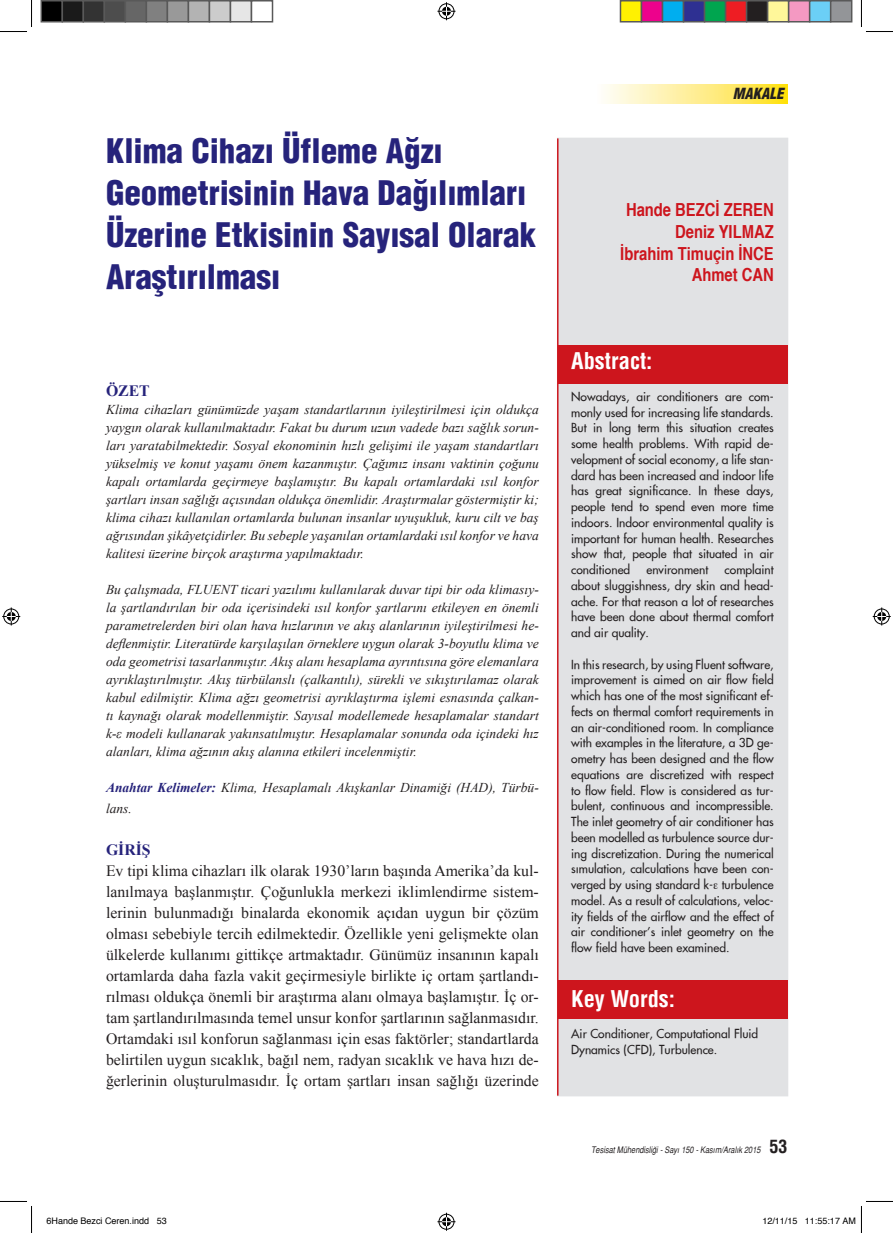
<style>
.page{position:relative;width:893px;height:1233px;background:#fff}
.page>*{position:absolute;margin:0;border:0;box-sizing:border-box;transform-origin:0 0}
.t1{font:900 condensed 33px/42px "Helvetica";color:#26237b}
.t2{font:700 condensed 22.5px "Helvetica";color:#fff}
.t3{font:700 condensed 18px/21.6px "Helvetica";color:#cd151d;text-align:right}
.t4{font:15.75px/21px "Times New Roman";color:#231f20;text-align:justify}
.t5{font:700 15.75px "Times New Roman";color:#26237b}
.t6{font:italic 900 condensed 15px "Helvetica";color:#231f20}
.t7{font:italic 13.5px/18px "Times New Roman";color:#231f20;text-align:justify}
.t8{font:12px/15.8px "Futura";color:#231f20;text-align:justify}
.t9{font:italic 9px "Helvetica Narrow";color:#231f20}
.t10{font:9px "Helvetica";color:#000}
.s1{font-weight:700;color:#26237b}
.s2{font-family:"Helvetica";font-weight:700;font-style:normal;font-stretch:condensed;font-size:18px}
</style>
<div class="page">
<div style="left:556px;top:138px;width:232px;height:958px;background:#e1e2e4;border:2px solid #e1e2e4"></div>
<div style="left:557px;top:345px;width:230px;height:38px;background:#cd151d"></div>
<div style="left:557px;top:980px;width:230px;height:38px;background:#cd151d"></div>
<hr style="left:557px;top:138px;width:1px;height:957px;background:#cd151d">
<svg style="left:605px;top:84px;width:181px;height:19px"></svg>
<svg style="left:0;top:0;width:32px;height:32px"></svg>
<svg style="left:0;top:1201px;width:32px;height:31px"></svg>
<svg style="left:860px;top:0;width:32px;height:32px"></svg>
<svg style="left:437px;top:2px;width:18px;height:18px"></svg>
<svg style="left:437px;top:1212px;width:18px;height:18px"></svg>
<svg style="left:2px;top:607px;width:18px;height:18px"></svg>
<svg style="left:872px;top:607px;width:18px;height:18px"></svg>
<div style="left:41px;top:1px;width:21px;height:21px;background:#000"></div>
<div style="left:40px;top:0;width:23px;height:23px;border:2px solid #595959"></div>
<div style="left:62px;top:1px;width:21px;height:21px;background:#1a1a1a"></div>
<div style="left:62px;top:0;width:22px;height:23px;border:2px solid #595959"></div>
<div style="left:83px;top:1px;width:21px;height:21px;background:#333"></div>
<div style="left:82px;top:0;width:23px;height:23px;border:2px solid #595959"></div>
<div style="left:104px;top:1px;width:21px;height:21px;background:#4d4d4d"></div>
<div style="left:104px;top:0;width:22px;height:23px;border:2px solid #595959"></div>
<div style="left:125px;top:1px;width:21px;height:21px;background:#666"></div>
<div style="left:124px;top:0;width:23px;height:23px;border:2px solid #595959"></div>
<div style="left:146px;top:1px;width:21px;height:21px;background:#808080"></div>
<div style="left:146px;top:0;width:22px;height:23px;border:2px solid #595959"></div>
<div style="left:167px;top:1px;width:21px;height:21px;background:#999"></div>
<div style="left:166px;top:0;width:23px;height:23px;border:2px solid #595959"></div>
<div style="left:188px;top:1px;width:21px;height:21px;background:#b3b3b3"></div>
<div style="left:188px;top:0;width:22px;height:23px;border:2px solid #595959"></div>
<div style="left:209px;top:1px;width:21px;height:21px;background:#ccc"></div>
<div style="left:208px;top:0;width:23px;height:23px;border:2px solid #595959"></div>
<div style="left:230px;top:1px;width:21px;height:21px;background:#e6e6e6"></div>
<div style="left:230px;top:0;width:22px;height:23px;border:2px solid #595959"></div>
<div style="left:250px;top:0;width:23px;height:23px;border:2px solid #595959"></div>
<div style="left:620px;top:1px;width:21px;height:21px;background:#fff101"></div>
<div style="left:619px;top:0;width:23px;height:23px;border:2px solid #595959"></div>
<div style="left:641px;top:1px;width:21px;height:21px;background:#ed028c"></div>
<div style="left:640px;top:0;width:23px;height:23px;border:2px solid #595959"></div>
<div style="left:662px;top:1px;width:21px;height:21px;background:#00aeef"></div>
<div style="left:661px;top:0;width:23px;height:23px;border:2px solid #595959"></div>
<div style="left:683px;top:1px;width:21px;height:21px;background:#2e3092"></div>
<div style="left:682px;top:0;width:23px;height:23px;border:2px solid #595959"></div>
<div style="left:704px;top:1px;width:21px;height:21px;background:#00a54f"></div>
<div style="left:703px;top:0;width:23px;height:23px;border:2px solid #595959"></div>
<div style="left:725px;top:1px;width:21px;height:21px;background:#ee1d23"></div>
<div style="left:724px;top:0;width:23px;height:23px;border:2px solid #595959"></div>
<div style="left:746px;top:1px;width:21px;height:21px;background:#231f20"></div>
<div style="left:745px;top:0;width:23px;height:23px;border:2px solid #595959"></div>
<div style="left:767px;top:1px;width:21px;height:21px;background:#fff79a"></div>
<div style="left:766px;top:0;width:23px;height:23px;border:2px solid #595959"></div>
<div style="left:788px;top:1px;width:21px;height:21px;background:#f499c2"></div>
<div style="left:787px;top:0;width:23px;height:23px;border:2px solid #595959"></div>
<div style="left:809px;top:1px;width:21px;height:21px;background:#6bcff6"></div>
<div style="left:808px;top:0;width:23px;height:23px;border:2px solid #595959"></div>
<div style="left:830px;top:1px;width:21px;height:21px;background:#939598"></div>
<div style="left:829px;top:0;width:23px;height:23px;border:2px solid #595959"></div>
<svg style="left:860px;top:1201px;width:32px;height:31px"></svg>
<h1 class="t1" style="left:106px;top:129px;width:431px">Klima Cihazı Üfleme Ağzı<br>Geometrisinin Hava Dağılımları<br>Üzerine Etkisinin Sayısal Olarak<br>Araştırılması</h1>
<p class="t5" style="left:106px;top:379px;width:45px">ÖZET</p>
<p class="t7" style="left:106px;top:400px;width:434px">Klima cihazları günümüzde yaşam standartlarının iyileştirilmesi için oldukça yaygın olarak kullanılmaktadır. Fakat bu durum uzun vadede bazı sağlık sorun&shy;ları yaratabilmektedir. Sosyal ekonominin hızlı gelişimi ile yaşam standartları yükselmiş ve konut yaşamı önem kazanmıştır. Çağımız insanı vaktinin çoğunu kapalı ortamlarda geçirmeye başlamıştır. Bu kapalı ortamlardaki ısıl konfor şartları insan sağlığı açısından oldukça önemlidir. Araştırmalar göstermiştir ki; klima cihazı kullanılan ortamlarda bulunan insanlar uyuşukluk, kuru cilt ve baş ağrısından şikâyetçidirler. Bu sebeple yaşanılan ortamlardaki ısıl konfor ve hava kalitesi üzerine birçok araştırma yapılmaktadır.</p>
<p class="t7" style="left:106px;top:579px;width:434px">Bu çalışmada, FLUENT ticari yazılımı kullanılarak duvar tipi bir oda klimasıy&shy;la şartlandırılan bir oda içerisindeki ısıl konfor şartlarını etkileyen en önemli parametrelerden biri olan hava hızlarının ve akış alanlarının iyileştirilmesi he&shy;deflenmiştir. Literatürde karşılaşılan örneklere uygun olarak 3-boyutlu klima ve oda geometrisi tasarlanmıştır. Akış alanı hesaplama ayrıntısına göre elemanlara ayrıklaştırılmıştır. Akış türbülanslı (çalkantılı), sürekli ve sıkıştırılamaz olarak kabul edilmiştir. Klima ağzı geometrisi ayrıklaştırma işlemi esnasında çalkan&shy;tı kaynağı olarak modellenmiştir. Sayısal modellemede hesaplamalar standart k-ε modeli kullanarak yakınsatılmıştır. Hesaplamalar sonunda oda içindeki hız alanları, klima ağzının akış alanına etkileri incelenmiştir.</p>
<p class="t7" style="left:106px;top:776px;width:434px;line-height:21px"><span class="s1">Anahtar Kelimeler:</span> Klima, Hesaplamalı Akışkanlar Dinamiği (HAD), Türbü&shy;lans.</p>
<p class="t5" style="left:106px;top:838px;width:46px">GİRİŞ</p>
<p class="t4" style="left:106px;top:859px;width:434px">Ev tipi klima cihazları ilk olarak 1930’ların başında Amerika’da kul&shy;lanılmaya başlanmıştır. Çoğunlukla merkezi iklimlendirme sistem&shy;lerinin bulunmadığı binalarda ekonomik açıdan uygun bir çözüm olması sebebiyle tercih edilmektedir. Özellikle yeni gelişmekte olan ülkelerde kullanımı gittikçe artmaktadır. Günümüz insanının kapalı ortamlarda daha fazla vakit geçirmesiyle birlikte iç ortam şartlandı&shy;rılması oldukça önemli bir araştırma alanı olmaya başlamıştır. İç or&shy;tam şartlandırılmasında temel unsur konfor şartlarının sağlanmasıdır.<br>Ortamdaki ısıl konforun sağlanması için esas faktörler; standartlarda belirtilen uygun sıcaklık, bağıl nem, radyan sıcaklık ve hava hızı de&shy;ğerlerinin oluşturulmasıdır. İç ortam şartları insan sağlığı üzerinde</p>
<p class="t6" style="left:732px;top:84px;width:52px">MAKALE</p>
<h3 class="t3" style="left:620px;top:199px;width:155px">Hande BEZCİ ZEREN<br>Deniz YILMAZ<br>İbrahim Timuçin İNCE<br>Ahmet CAN</h3>
<h2 class="t2" style="left:571px;top:347px;width:83px">Abstract:</h2>
<p class="t8" style="left:571px;top:388px;width:204px">Nowadays, air conditioners are com&shy;monly used for increasing life standards.<br>But in long term this situation creates some health problems. With rapid de&shy;velopment of social economy, a life stan&shy;dard has been increased and indoor life has great significance. In these days, people tend to spend even more time indoors. Indoor environmental quality is important for human health. Researches show that, people that situated in air conditioned</p>
<p class="t8" style="left:571px;top:561px;width:204px;text-indent:153px">complaint about sluggishness, dry skin and head&shy;ache. For that reason a lot of researches have been done about thermal comfort and air quality.</p>
<p class="t8" style="left:571px;top:656px;width:204px">In this research, by using Fluent software, improvement is aimed on air flow field which has one of the most significant ef&shy;fects on thermal comfort requirements in an air-conditioned room. In compliance with examples in the literature, a 3D ge&shy;ometry has been designed and the flow equations are discretized with respect to flow field. Flow is considered as tur&shy;bulent, continuous and incompressible.<br>The inlet geometry of air conditioner has been modelled as turbulence source dur&shy;ing discretization. During the numerical sımulation, calculations have been con&shy;verged by using standard k- turbulence model. As a result of calculations, veloc&shy;ity fields of the airflow and the effect of air conditioner’s inlet geometry on the flow field have been examined.</p>
<h2 class="t2" style="left:571px;top:984px;width:105px">Key Words:</h2>
<p class="t8" style="left:571px;top:1025px;width:188px">Air Conditioner, Computational Fluid<br>Dynamics (CFD), Turbulence.</p>
<p class="t8" style="left:646px;top:561px;width:63px">environment</p>
<p class="t9" style="left:590px;top:1144px;width:198px">Tesisat Mühendisliği - Sayı 150 - Kasım/Aralık 2015 <span class="s2">53</span></p>
<p class="t10" style="left:46px;top:1212px;width:122px">6Hande Bezci Ceren.indd 53</p>
<p class="t10" style="left:762px;top:1212px;width:95px">12/11/15 11:55:17 AM</p>
</div>
